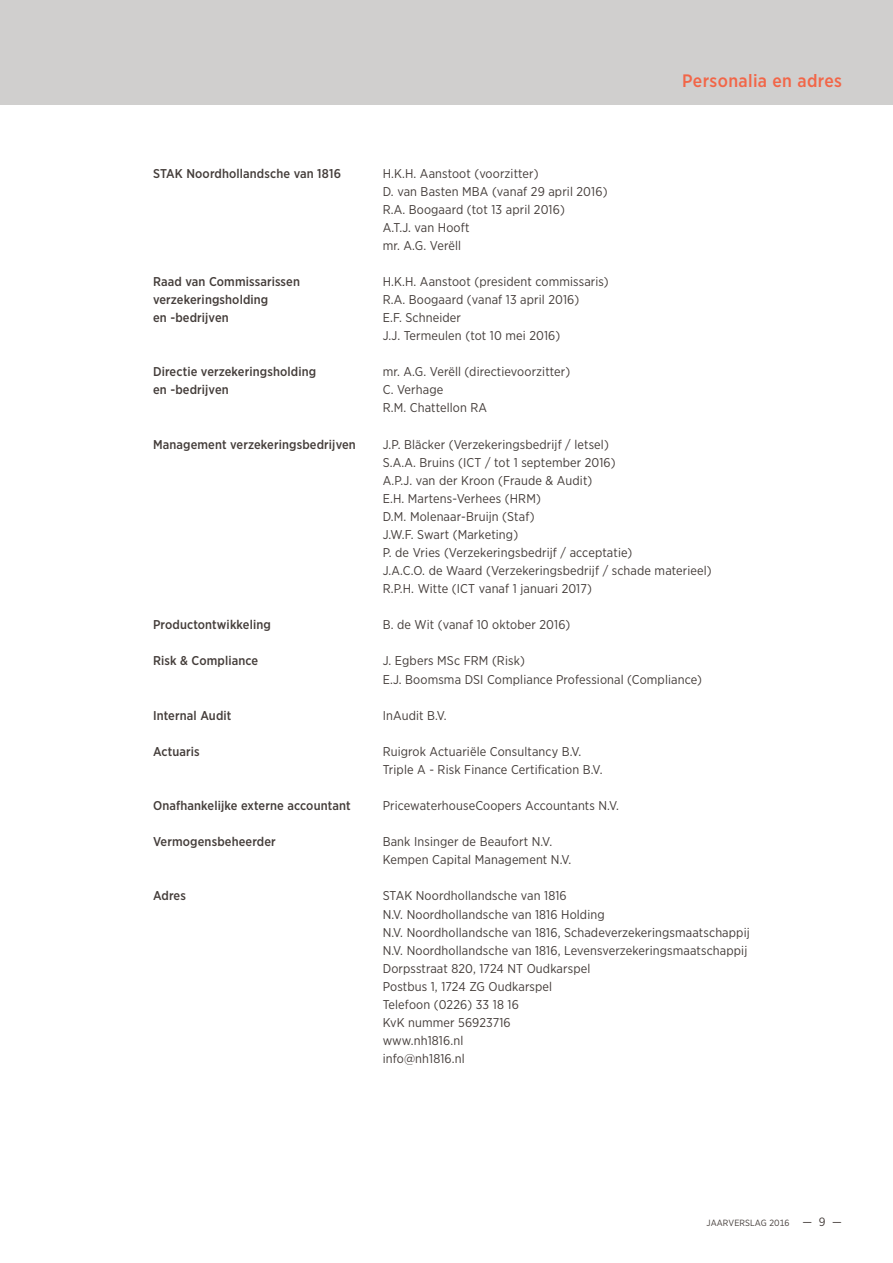
<style>
.page{position:relative;width:893px;height:1263px;background:#fff}
.page>*{position:absolute;margin:0;border:0;box-sizing:border-box;transform-origin:0 0}
.t1{font:500 18px "Gotham Narrow";letter-spacing:.02em;color:#f26648}
.t2{font:12.75px/18px "Gotham Narrow";letter-spacing:.01em;color:#443d3a}
.t3{font:500 12.75px "Gotham Narrow";letter-spacing:.01em;color:#443d3a}
.t4{font:9px "Gotham Narrow";letter-spacing:.01em;color:#443d3a}
.s1{font-size:12px}
</style>
<div class="page">
<div style="left:0;top:0;width:893px;height:105px;background:#d0cfce"></div>
<h1 class="t1" style="left:682px;top:69px;width:161px">Personalia en adres</h1>
<p class="t3" style="left:153px;top:165px;width:189px">STAK Noordhollandsche van 1816</p>
<p class="t2" style="left:383px;top:164px;width:226px">H.K.H. Aanstoot (voorzitter)<br>D. van Basten MBA (vanaf 29 april 2016)<br>R.A. Boogaard (tot 13 april 2016)<br>A.T.J. van Hooft<br>mr. A.G. Verëll</p>
<p class="t3" style="left:153px;top:273px;width:148px">Raad van Commissarissen</p>
<p class="t2" style="left:383px;top:272px;width:228px">H.K.H. Aanstoot (president commissaris)</p>
<p class="t3" style="left:153px;top:291px;width:117px">verzekeringsholding</p>
<p class="t2" style="left:383px;top:290px;width:198px">R.A. Boogaard (vanaf 13 april 2016)</p>
<p class="t3" style="left:153px;top:310px;width:77px">en -bedrijven</p>
<p class="t2" style="left:383px;top:308px;width:179px">E.F. Schneider<br>J.J. Termeulen (tot 10 mei 2016)</p>
<p class="t3" style="left:153px;top:364px;width:165px">Directie verzekeringsholding</p>
<p class="t2" style="left:383px;top:363px;width:189px">mr. A.G. Verëll (directievoorzitter)</p>
<p class="t3" style="left:153px;top:382px;width:77px">en -bedrijven</p>
<p class="t2" style="left:383px;top:381px;width:106px">C. Verhage<br>R.M. Chattellon RA</p>
<p class="t3" style="left:153px;top:436px;width:204px">Management verzekeringsbedrijven</p>
<p class="t2" style="left:383px;top:435px;width:331px">J.P. Bläcker (Verzekeringsbedrijf / letsel)<br>S.A.A. Bruins (ICT / tot 1 september 2016)<br>A.P.J. van der Kroon (Fraude &amp; Audit)<br>E.H. Martens-Verhees (HRM)<br>D.M. Molenaar-Bruijn (Staf)<br>J.W.F. Swart (Marketing)<br>P. de Vries (Verzekeringsbedrijf / acceptatie)<br>J.A.C.O. de Waard (Verzekeringsbedrijf / schade materieel)<br>R.P.H. Witte (ICT vanaf 1 januari 2017)</p>
<p class="t3" style="left:153px;top:617px;width:119px">Productontwikkeling</p>
<p class="t2" style="left:383px;top:616px;width:189px">B. de Wit (vanaf 10 oktober 2016)</p>
<p class="t3" style="left:153px;top:653px;width:107px">Risk &amp; Compliance</p>
<p class="t2" style="left:383px;top:652px;width:321px">J. Egbers MSc FRM (Risk)<br>E.J. Boomsma DSI Compliance Professional (Compliance)</p>
<p class="t3" style="left:153px;top:707px;width:80px">Internal Audit</p>
<p class="t2" style="left:383px;top:706px;width:66px">InAudit B.V.</p>
<p class="t3" style="left:153px;top:743px;width:48px">Actuaris</p>
<p class="t2" style="left:383px;top:742px;width:221px">Ruigrok Actuariële Consultancy B.V.<br>Triple A - Risk Finance Certification B.V.</p>
<p class="t3" style="left:153px;top:797px;width:199px">Onafhankelijke externe accountant</p>
<p class="t2" style="left:383px;top:796px;width:238px">PricewaterhouseCoopers Accountants N.V.</p>
<p class="t3" style="left:153px;top:834px;width:124px">Vermogensbeheerder</p>
<p class="t2" style="left:383px;top:832px;width:190px">Bank Insinger de Beaufort N.V.<br>Kempen Capital Management N.V.</p>
<p class="t3" style="left:153px;top:888px;width:34px">Adres</p>
<p class="t2" style="left:383px;top:887px;width:368px">STAK Noordhollandsche van 1816<br>N.V. Noordhollandsche van 1816 Holding<br>N.V. Noordhollandsche van 1816, Schadeverzekeringsmaatschappij N.V. Noordhollandsche van 1816, Levensverzekeringsmaatschappij Dorpsstraat 820, 1724 NT Oudkarspel<br>Postbus 1, 1724 ZG Oudkarspel<br>Telefoon (0226) 33 18 16<br>KvK nummer 56923716<br>www.nh1816.nl<br>info@nh1816.nl</p>
<p class="t4" style="left:707px;top:1217px;width:137px">JAARVERSLAG 2016 <span class="s1">— 9 —</span></p>
</div>
